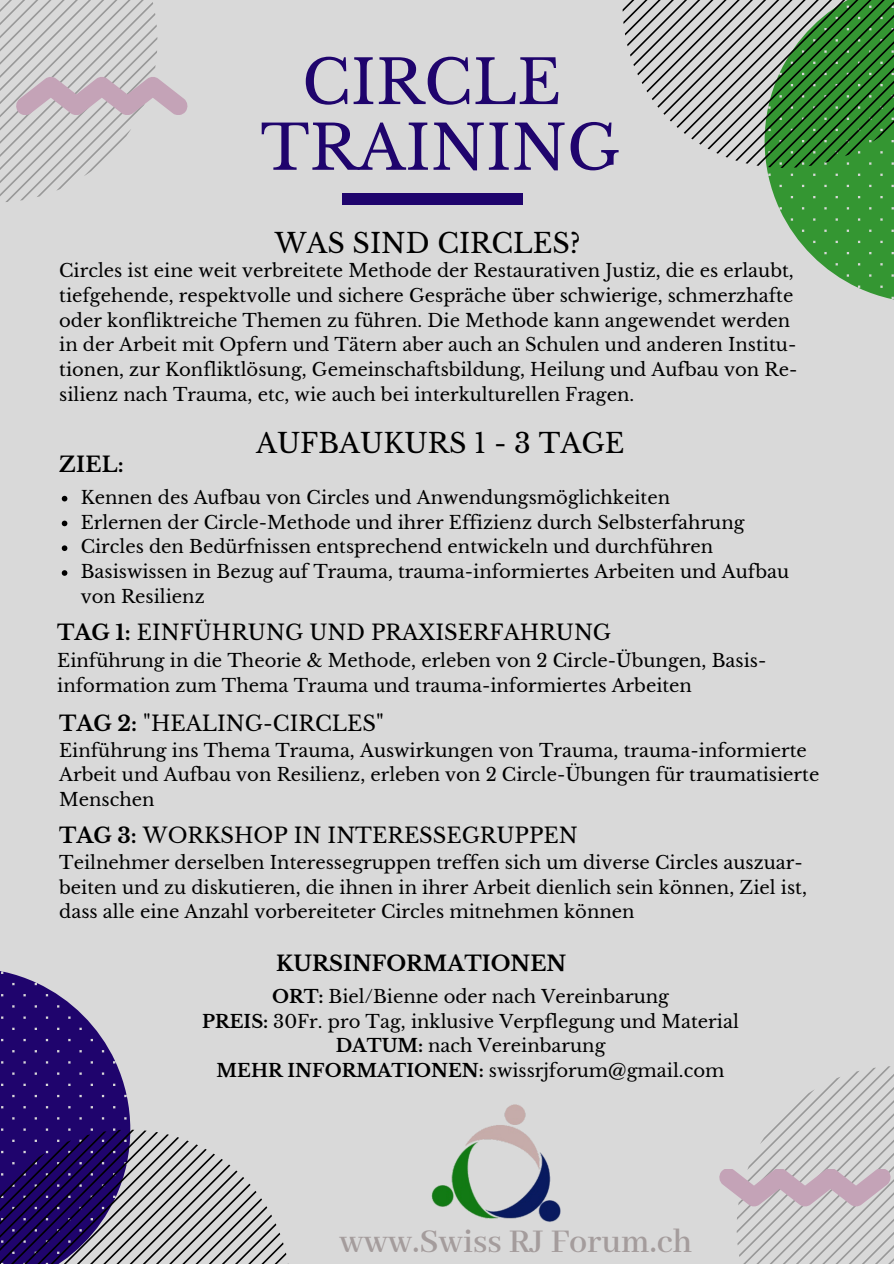
<style>
.page{position:relative;width:894px;height:1264px;background:#fff}
.page>*{position:absolute;margin:0;border:0;box-sizing:border-box;transform-origin:0 0}
.t1{font:61.35px "Libre Baskerville";color:#1f046d}
.t2{font:60.75px "Libre Baskerville";color:#1f046d}
.t3{font:600 36px "Abhaya Libre";color:#a49c9c}
.t4{font:27px "Libre Baskerville";color:#000}
.t5{font:21px "Libre Baskerville";color:#000}
.t6{font:700 21px "Libre Baskerville";color:#000}
.t7{font:18px/24.8px "Libre Baskerville";color:#000}
.s1{font-weight:700}
</style>
<div class="page">
<div style="left:0;top:0;width:893px;height:1263px;background:#d9d9d9"></div>
<svg style="left:622px;top:0;width:271px;height:300px"></svg>
<svg style="left:0;top:0;width:187px;height:202px"></svg>
<svg style="left:0;top:971px;width:288px;height:293px"></svg>
<svg style="left:719px;top:1066px;width:174px;height:197px"></svg>
<div style="left:342px;top:193px;width:180px;height:11px;background:#1f046d"></div>
<img style="left:431px;top:1104px;width:129px;height:118px">
<svg style="left:62px;top:496px;width:5px;height:5px"></svg>
<svg style="left:62px;top:520px;width:5px;height:6px"></svg>
<svg style="left:62px;top:545px;width:5px;height:6px"></svg>
<svg style="left:62px;top:570px;width:5px;height:6px"></svg>
<h2 class="t2" style="left:302px;top:45px;width:260px">CIRCLE</h2>
<h1 class="t1" style="left:260px;top:110px;width:361px">TRAINING</h1>
<h3 class="t4" style="left:274px;top:227px;width:307px">WAS SIND CIRCLES?</h3>
<p class="t7" style="left:59px;top:258px;width:739px">Circles ist eine weit verbreitete Methode der Restaurativen Justiz, die es erlaubt, tiefgehende, respektvolle und sichere Gespräche über schwierige, schmerzhafte oder konfliktreiche Themen zu führen. Die Methode kann angewendet werden in der Arbeit mit Opfern und Tätern aber auch an Schulen und anderen Institu&shy;tionen, zur Konfliktlösung, Gemeinschaftsbildung, Heilung und Aufbau von Re&shy;silienz nach Trauma, etc, wie auch bei interkulturellen Fragen.</p>
<p class="t6" style="left:59px;top:451px;width:66px">ZIEL:</p>
<h3 class="t4" style="left:256px;top:426px;width:370px">AUFBAUKURS 1 - 3 TAGE</h3>
<p class="t7" style="left:81px;top:485px;width:709px">Kennen des Aufbau von Circles und Anwendungsmöglichkeiten<br>Erlernen der Circle-Methode und ihrer Effizienz durch Selbsterfahrung Circles den Bedürfnissen entsprechend entwickeln und durchführen Basiswissen in Bezug auf Trauma, trauma-informiertes Arbeiten und Aufbau von Resilienz</p>
<p class="t5" style="left:57px;top:619px;width:555px"><span class="s1">TAG 1:</span> EINFÜHRUNG UND PRAXISERFAHRUNG</p>
<p class="t7" style="left:57px;top:648px;width:710px">Einführung in die Theorie &amp; Methode, erleben von 2 Circle-Übungen, Basis&shy;information zum Thema Trauma und trauma-informiertes Arbeiten</p>
<p class="t5" style="left:59px;top:710px;width:326px"><span class="s1">TAG 2:</span> "HEALING-CIRCLES"</p>
<p class="t7" style="left:59px;top:738px;width:761px">Einführung ins Thema Trauma, Auswirkungen von Trauma, trauma-informierte<br>Arbeit und Aufbau von Resilienz, erleben von 2 Circle-Übungen für traumatisierte<br>Menschen</p>
<p class="t5" style="left:59px;top:822px;width:520px"><span class="s1">TAG 3:</span> WORKSHOP IN INTERESSEGRUPPEN</p>
<p class="t7" style="left:59px;top:850px;width:749px">Teilnehmer derselben Interessegruppen treffen sich um diverse Circles auszuar&shy;beiten und zu diskutieren, die ihnen in ihrer Arbeit dienlich sein können, Ziel ist, dass alle eine Anzahl vorbereiteter Circles mitnehmen können</p>
<p class="t6" style="left:276px;top:951px;width:291px">KURSINFORMATIONEN</p>
<p class="t7" style="left:202px;top:984px;width:538px;text-align:center"><span class="s1">ORT:</span> Biel/Bienne oder nach Vereinbarung<br><span class="s1">PREIS:</span> 30Fr. pro Tag, inklusive Verpflegung und Material <span class="s1">DATUM:</span> nach Vereinbarung<br><span class="s1">MEHR INFORMATIONEN:</span> swissrjforum@gmail.com</p>
<h3 class="t3" style="left:339px;top:1222px;width:354px">www.Swiss RJ Forum.ch</h3>
</div>
